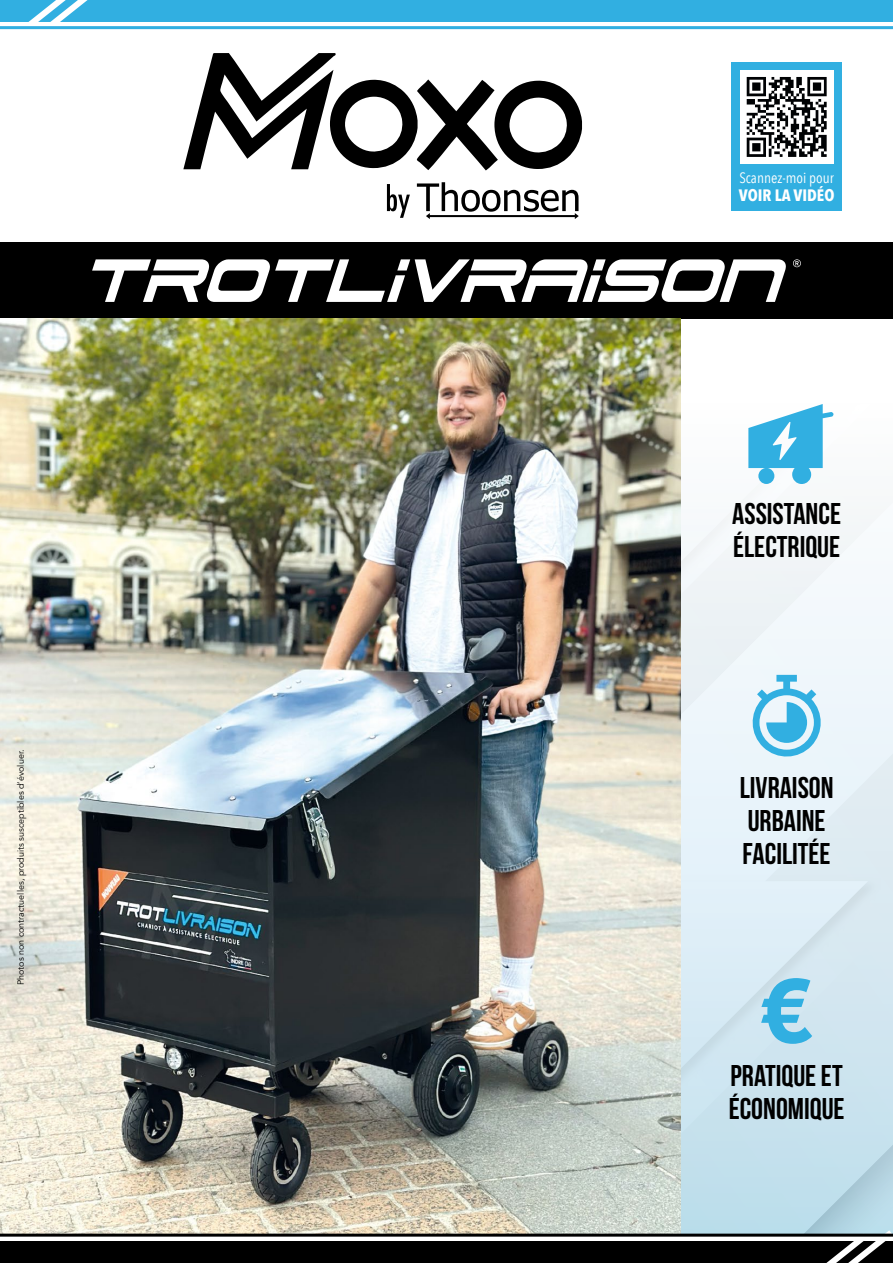
<style>
.page{position:relative;width:893px;height:1263px;background:#fff}
.page>*{position:absolute;margin:0;border:0;box-sizing:border-box;transform-origin:0 0}
.t1{font:700 30px/33px "Bebas Neue";color:#000}
.t2{font:700 16.5px "Avenir Next Condensed";color:#fff}
.t3{font:15px "Avenir Next Condensed";color:#fff}
.t4{font:9px "Avenir";color:#000}
</style>
<div class="page">
<div style="left:0;top:0;width:893px;height:21px;background:#31afe1"></div>
<svg style="left:15px;top:0;width:103px;height:30px"></svg>
<hr style="left:0;top:26px;width:893px;height:3px;background:#31afe1">
<svg style="left:183px;top:53px;width:399px;height:117px"></svg>
<svg style="left:387px;top:184px;width:23px;height:34px"></svg>
<svg style="left:417px;top:182px;width:162px;height:37px"></svg>
<div style="left:0;top:242px;width:893px;height:77px;background:#000"></div>
<svg style="left:793px;top:259px;width:8px;height:8px"></svg>
<svg style="left:92px;top:259px;width:694px;height:43px"></svg>
<div style="left:123px;top:404px;width:770px;height:831px;background:linear-gradient(to bottom,#fff,#c0deec)"></div>
<img style="left:0;top:319px;width:680px;height:914px">
<svg style="left:748px;top:404px;width:86px;height:80px"></svg>
<svg style="left:749px;top:675px;width:75px;height:85px"></svg>
<svg style="left:761px;top:978px;width:51px;height:66px;background:#7ec9e7"></svg>
<div style="left:0;top:1241px;width:893px;height:22px;background:#000"></div>
<svg style="left:796px;top:1224px;width:97px;height:39px"></svg>
<hr style="left:0;top:1233px;width:893px;height:3px;background:#000">
<div style="left:731px;top:62px;width:111px;height:148px;background:#31afe1"></div>
<div style="left:740px;top:70px;width:93px;height:94px;background:#fff"></div>
<svg style="left:747px;top:77px;width:80px;height:80px"></svg>
<p class="t4" style="left:15px;top:985px;width:237px;rotate:-90deg">Photos non contractuelles, produits susceptibles d’évoluer.</p>
<p class="t3" style="left:739px;top:165px;width:96px">Scannez-moi pour</p>
<p class="t2" style="left:739px;top:185px;width:97px">VOIR LA VIDÉO</p>
<p class="t1" style="left:732px;top:497px;width:110px">ASSISTANCE<br>ÉLECTRIQUE</p>
<p class="t1" style="left:740px;top:770px;width:95px">LIVRAISON<br>URBAINE<br>FACILITÉE</p>
<p class="t1" style="left:729px;top:1058px;width:117px">PRATIQUE ET<br>ÉCONOMIQUE</p>
</div>
